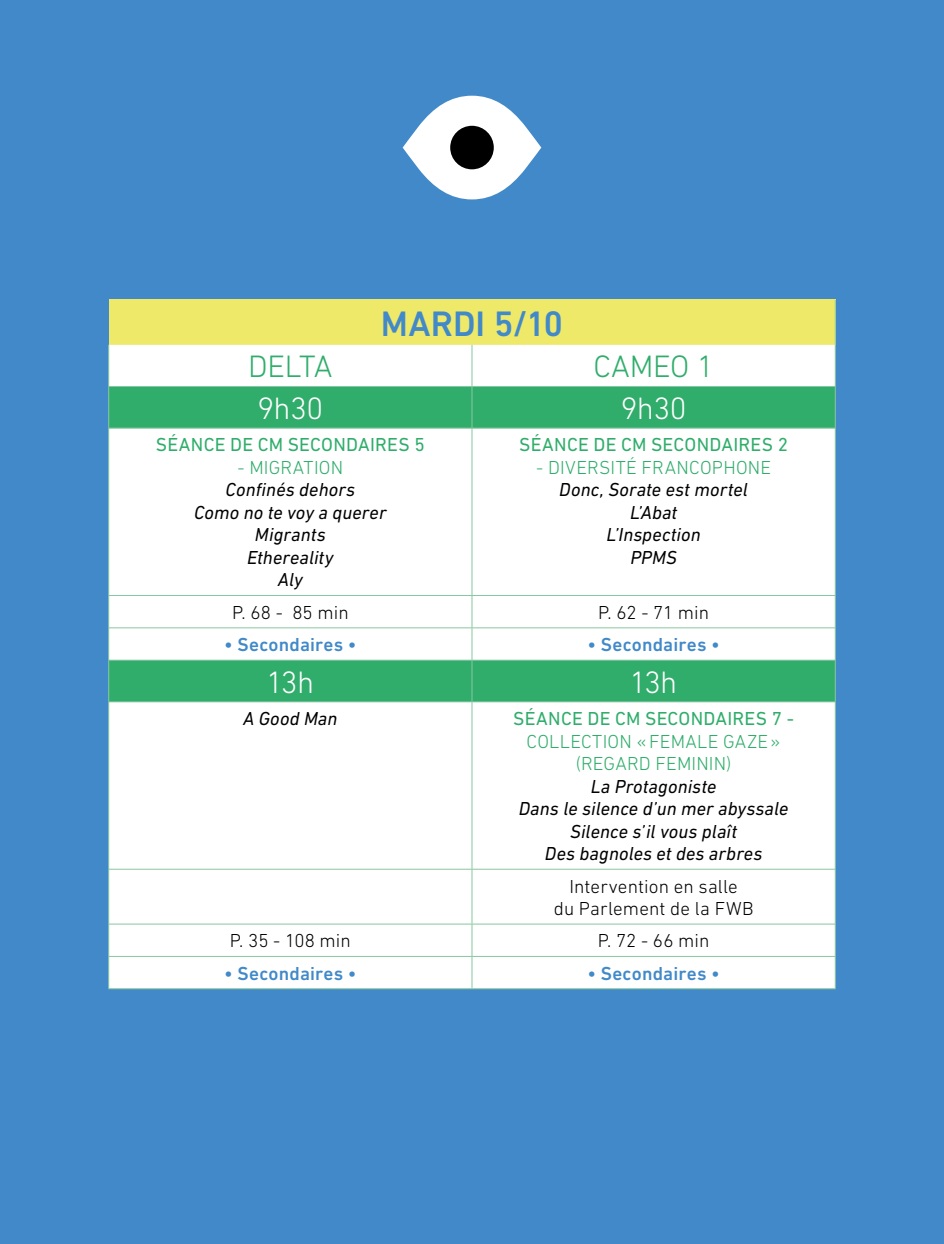
<style>
.page{position:relative;width:944px;height:1244px;background:#4189c9}
.page>*{position:absolute;margin:0;border:0;box-sizing:border-box;transform-origin:0 0}
.t1{font:500 36px "DIN Next LT Pro";color:#4189c9}
.t2{font:300 31.5px "DIN Next LT Pro";letter-spacing:-.015em;color:#fff}
.t3{font:300 31.5px "DIN Next LT Pro";letter-spacing:-.01em;color:#30ad6b}
.t4{font:italic 19.12px/22.5px "DIN Next LT Pro";letter-spacing:.005em;color:#000;text-align:center}
.t5{font:300 19.12px/22.5px "DIN Next LT Pro";letter-spacing:.005em;color:#000;text-align:center}
.t6{font:300 19.12px/22.5px "DIN Next LT Pro";letter-spacing:.01em;color:#30ad6b;text-align:center}
.t7{font:19.12px "DIN Next LT Pro";letter-spacing:.015em;color:#30ad6b}
.t8{font:500 19.12px "DIN Next LT Pro";letter-spacing:.01em;color:#4189c9}
</style>
<div class="page">
<div style="left:109px;top:300px;width:726px;height:45px;background:#efe96a"></div>
<div style="left:109px;top:345px;width:726px;height:643px;background:#fff"></div>
<svg style="left:109px;top:387px;width:726px;height:314px;background:#c8e9d8"></svg>
<hr style="left:108px;top:386px;width:364px;height:1px;background:#88c7a1">
<hr style="left:108px;top:387px;width:1px;height:41px;background:#88c7a1">
<hr style="left:108px;top:428px;width:364px;height:1px;background:#88c7a1">
<hr style="left:472px;top:386px;width:364px;height:1px;background:#88c7a1">
<hr style="left:472px;top:387px;width:1px;height:41px;background:#88c7a1">
<hr style="left:472px;top:428px;width:364px;height:1px;background:#88c7a1">
<hr style="left:835px;top:387px;width:1px;height:41px;background:#88c7a1">
<hr style="left:108px;top:660px;width:364px;height:1px;background:#88c7a1">
<hr style="left:108px;top:660px;width:1px;height:41px;background:#88c7a1">
<hr style="left:108px;top:701px;width:364px;height:1px;background:#88c7a1">
<hr style="left:472px;top:660px;width:364px;height:1px;background:#88c7a1">
<hr style="left:472px;top:660px;width:1px;height:41px;background:#88c7a1">
<hr style="left:472px;top:701px;width:364px;height:1px;background:#88c7a1">
<hr style="left:835px;top:660px;width:1px;height:41px;background:#88c7a1">
<hr style="left:835px;top:300px;width:1px;height:45px;background:#88c7a1">
<hr style="left:108px;top:345px;width:1px;height:41px;background:#88c7a1">
<hr style="left:472px;top:345px;width:1px;height:41px;background:#88c7a1">
<hr style="left:835px;top:345px;width:1px;height:41px;background:#88c7a1">
<hr style="left:108px;top:428px;width:1px;height:167px;background:#88c7a1">
<hr style="left:472px;top:428px;width:1px;height:167px;background:#88c7a1">
<hr style="left:835px;top:428px;width:1px;height:167px;background:#88c7a1">
<hr style="left:108px;top:595px;width:364px;height:1px;background:#88c7a1">
<hr style="left:108px;top:596px;width:1px;height:31px;background:#88c7a1">
<hr style="left:472px;top:595px;width:364px;height:1px;background:#88c7a1">
<hr style="left:472px;top:596px;width:1px;height:31px;background:#88c7a1">
<hr style="left:835px;top:596px;width:1px;height:31px;background:#88c7a1">
<hr style="left:108px;top:627px;width:364px;height:1px;background:#88c7a1">
<hr style="left:108px;top:628px;width:1px;height:32px;background:#88c7a1">
<hr style="left:472px;top:627px;width:364px;height:1px;background:#88c7a1">
<hr style="left:472px;top:628px;width:1px;height:32px;background:#88c7a1">
<hr style="left:835px;top:628px;width:1px;height:32px;background:#88c7a1">
<hr style="left:108px;top:702px;width:1px;height:167px;background:#88c7a1">
<hr style="left:472px;top:702px;width:1px;height:167px;background:#88c7a1">
<hr style="left:835px;top:702px;width:1px;height:167px;background:#88c7a1">
<hr style="left:108px;top:869px;width:364px;height:1px;background:#88c7a1">
<hr style="left:108px;top:869px;width:1px;height:55px;background:#88c7a1">
<hr style="left:472px;top:869px;width:364px;height:1px;background:#88c7a1">
<hr style="left:472px;top:869px;width:1px;height:55px;background:#88c7a1">
<hr style="left:835px;top:869px;width:1px;height:55px;background:#88c7a1">
<hr style="left:108px;top:923px;width:364px;height:1px;background:#88c7a1">
<hr style="left:108px;top:924px;width:1px;height:32px;background:#88c7a1">
<hr style="left:472px;top:923px;width:364px;height:1px;background:#88c7a1">
<hr style="left:472px;top:924px;width:1px;height:32px;background:#88c7a1">
<hr style="left:835px;top:924px;width:1px;height:32px;background:#88c7a1">
<hr style="left:108px;top:956px;width:364px;height:1px;background:#88c7a1">
<hr style="left:108px;top:956px;width:1px;height:32px;background:#88c7a1">
<hr style="left:472px;top:956px;width:364px;height:1px;background:#88c7a1">
<hr style="left:472px;top:956px;width:1px;height:32px;background:#88c7a1">
<hr style="left:835px;top:956px;width:1px;height:32px;background:#88c7a1">
<hr style="left:108px;top:988px;width:364px;height:1px;background:#88c7a1">
<hr style="left:472px;top:988px;width:364px;height:1px;background:#88c7a1">
<svg style="left:403px;top:96px;width:138px;height:103px"></svg>
<div style="left:450px;top:126px;width:44px;height:43px;background:#000;border-radius:50%"></div>
<h1 class="t1" style="left:381px;top:303px;width:184px">MARDI 5/10</h1>
<h2 class="t3" style="left:248px;top:349px;width:86px">DELTA</h2>
<h2 class="t3" style="left:593px;top:349px;width:122px">CAMEO 1</h2>
<h2 class="t2" style="left:257px;top:390px;width:67px">9h30</h2>
<h2 class="t2" style="left:621px;top:390px;width:67px">9h30</h2>
<p class="t7" style="left:156px;top:434px;width:270px">SÉANCE DE CM SECONDAIRES 5</p>
<p class="t6" style="left:238px;top:456px;width:107px">- MIGRATION</p>
<p class="t4" style="left:194px;top:478px;width:194px">Confinés dehors<br>Como no te voy a querer<br>Migrants<br>Ethereality<br>Aly</p>
<p class="t7" style="left:519px;top:434px;width:270px">SÉANCE DE CM SECONDAIRES 2</p>
<p class="t6" style="left:536px;top:456px;width:236px">- DIVERSITÉ FRANCOPHONE</p>
<p class="t4" style="left:559px;top:478px;width:190px">Donc, Sorate est mortel<br>L’Abat<br>L’Inspection<br>PPMS</p>
<p class="t5" style="left:232px;top:601px;width:118px">P. 68 - 85 min</p>
<p class="t5" style="left:598px;top:601px;width:112px">P. 62 - 71 min</p>
<p class="t8" style="left:224px;top:633px;width:134px">• Secondaires •</p>
<p class="t8" style="left:587px;top:633px;width:134px">• Secondaires •</p>
<h2 class="t2" style="left:267px;top:664px;width:49px">13h</h2>
<h2 class="t2" style="left:630px;top:664px;width:49px">13h</h2>
<p class="t4" style="left:243px;top:707px;width:96px">A Good Man</p>
<p class="t7" style="left:513px;top:707px;width:282px">SÉANCE DE CM SECONDAIRES 7 -</p>
<p class="t6" style="left:527px;top:730px;width:256px">COLLECTION «FEMALE GAZE» (REGARD FEMININ)</p>
<p class="t4" style="left:519px;top:775px;width:271px">La Protagoniste<br>Dans le silence d’un mer abyssale<br>Silence s’il vous plaît<br>Des bagnoles et des arbres</p>
<p class="t5" style="left:554px;top:874px;width:201px">Intervention en salle<br>du Parlement de la FWB</p>
<p class="t5" style="left:230px;top:929px;width:122px">P. 35 - 108 min</p>
<p class="t5" style="left:598px;top:929px;width:113px">P. 72 - 66 min</p>
<p class="t8" style="left:224px;top:962px;width:134px">• Secondaires •</p>
<p class="t8" style="left:587px;top:962px;width:134px">• Secondaires •</p>
</div>
